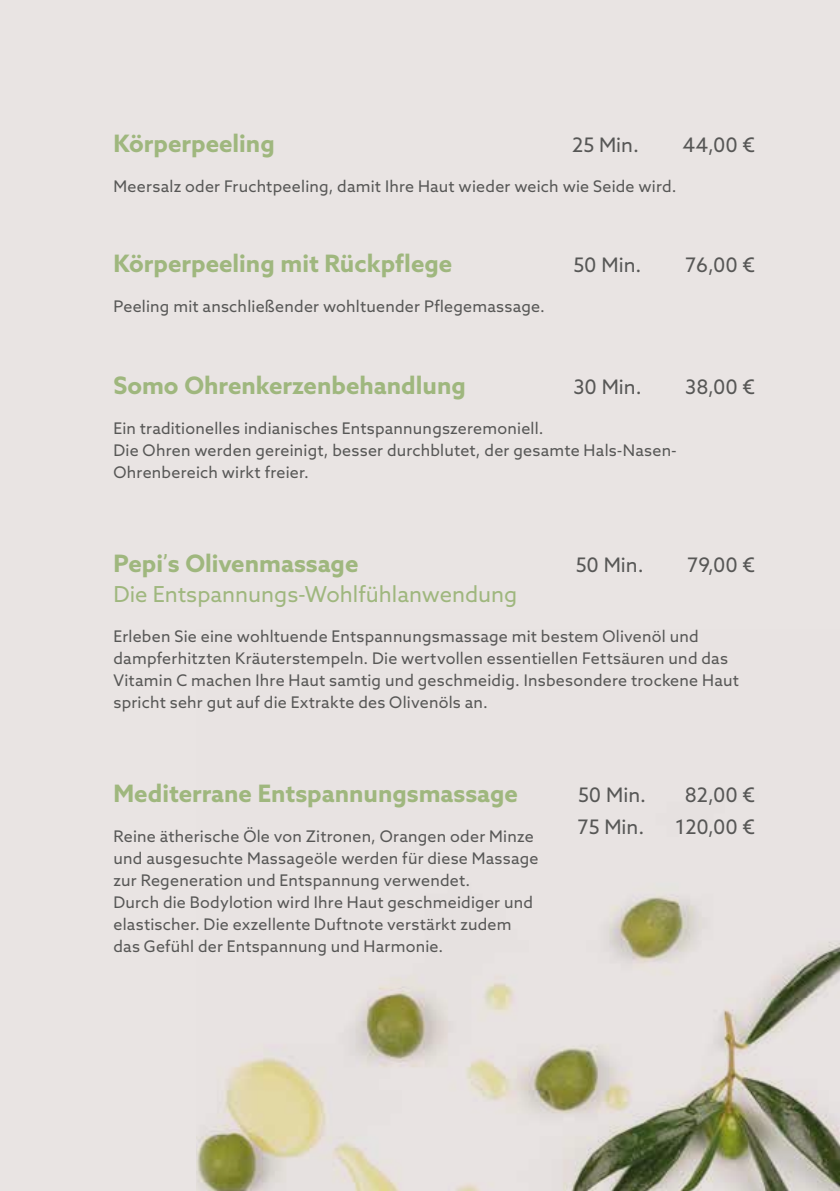
<style>
.page{position:relative;width:840px;height:1191px;background:#fff}
.page>*{position:absolute;margin:0;border:0;box-sizing:border-box;transform-origin:0 0}
.t1{font:700 24px "Azo Sans";color:#9fb77e}
.t2{font:22px "Azo Sans";color:#9fb77e}
.t3{font:20px "Azo Sans";color:#575756}
.t4{font:16px/22px "Azo Sans";letter-spacing:.015em;color:#575756}
.s1{font-family:"Roboto Condensed";font-weight:400}
</style>
<div class="page">
<div style="left:0;top:0;width:839px;height:1191px;background:#e9e4e3"></div>
<img style="left:197px;top:896px;width:642px;height:295px">
<h1 class="t1" style="left:113px;top:127px;width:163px">Körperpeeling</h1>
<p class="t3" style="left:571px;top:132px;width:68px">25 Min.</p>
<p class="t3" style="left:682px;top:132px;width:74px">44,00 €</p>
<p class="t4" style="left:113px;top:175px;width:564px">Meersalz oder Fruchtpeeling, damit Ihre Haut wieder weich wie Seide wird.</p>
<h1 class="t1" style="left:113px;top:247px;width:340px">Körperpeeling mit Rückpflege</h1>
<p class="t3" style="left:573px;top:252px;width:69px">50 Min.</p>
<p class="t3" style="left:684px;top:252px;width:71px">76,00 €</p>
<p class="t4" style="left:113px;top:295px;width:432px">Peeling mit anschließender wohltuender Pflegemassage.</p>
<h1 class="t1" style="left:113px;top:369px;width:353px">Somo Ohrenkerzenbehandlung</h1>
<p class="t3" style="left:573px;top:374px;width:70px">30 Min.</p>
<p class="t3" style="left:685px;top:374px;width:71px">38,00 €</p>
<p class="t4" style="left:113px;top:417px;width:564px">Ein traditionelles indianisches Entspannungszeremoniell.<br>Die Ohren werden gereinigt, besser durchblutet, der gesamte Hals-Nasen-<br>Ohrenbereich wirkt freier.</p>
<h1 class="t1" style="left:113px;top:547px;width:246px">Pepi<span class="s1">’</span>s Olivenmassage</h1>
<p class="t3" style="left:575px;top:552px;width:69px">50 Min.</p>
<p class="t3" style="left:687px;top:552px;width:69px">79,00 €</p>
<h2 class="t2" style="left:113px;top:580px;width:405px">Die Entspannungs-Wohlfühlanwendung</h2>
<p class="t4" style="left:113px;top:625px;width:626px">Erleben Sie eine wohltuende Entspannungsmassage mit bestem Olivenöl und dampferhitzten Kräuterstempeln. Die wertvollen essentiellen Fettsäuren und das Vitamin C machen Ihre Haut samtig und geschmeidig. Insbesondere trockene Haut spricht sehr gut auf die Extrakte des Olivenöls an.</p>
<h1 class="t1" style="left:113px;top:777px;width:406px">Mediterrane Entspannungsmassage</h1>
<p class="t4" style="left:113px;top:825px;width:426px">Reine ätherische Öle von Zitronen, Orangen oder Minze und ausgesuchte Massageöle werden für diese Massage zur Regeneration und Entspannung verwendet.<br>Durch die Bodylotion wird Ihre Haut geschmeidiger und elastischer. Die exzellente Duftnote verstärkt zudem das Gefühl der Entspannung und Harmonie.</p>
<p class="t3" style="left:577px;top:782px;width:69px">50 Min.</p>
<p class="t3" style="left:684px;top:782px;width:71px">82,00 €</p>
<p class="t3" style="left:577px;top:814px;width:68px">75 Min.</p>
<p class="t3" style="left:674px;top:814px;width:81px">120,00 €</p>
</div>
